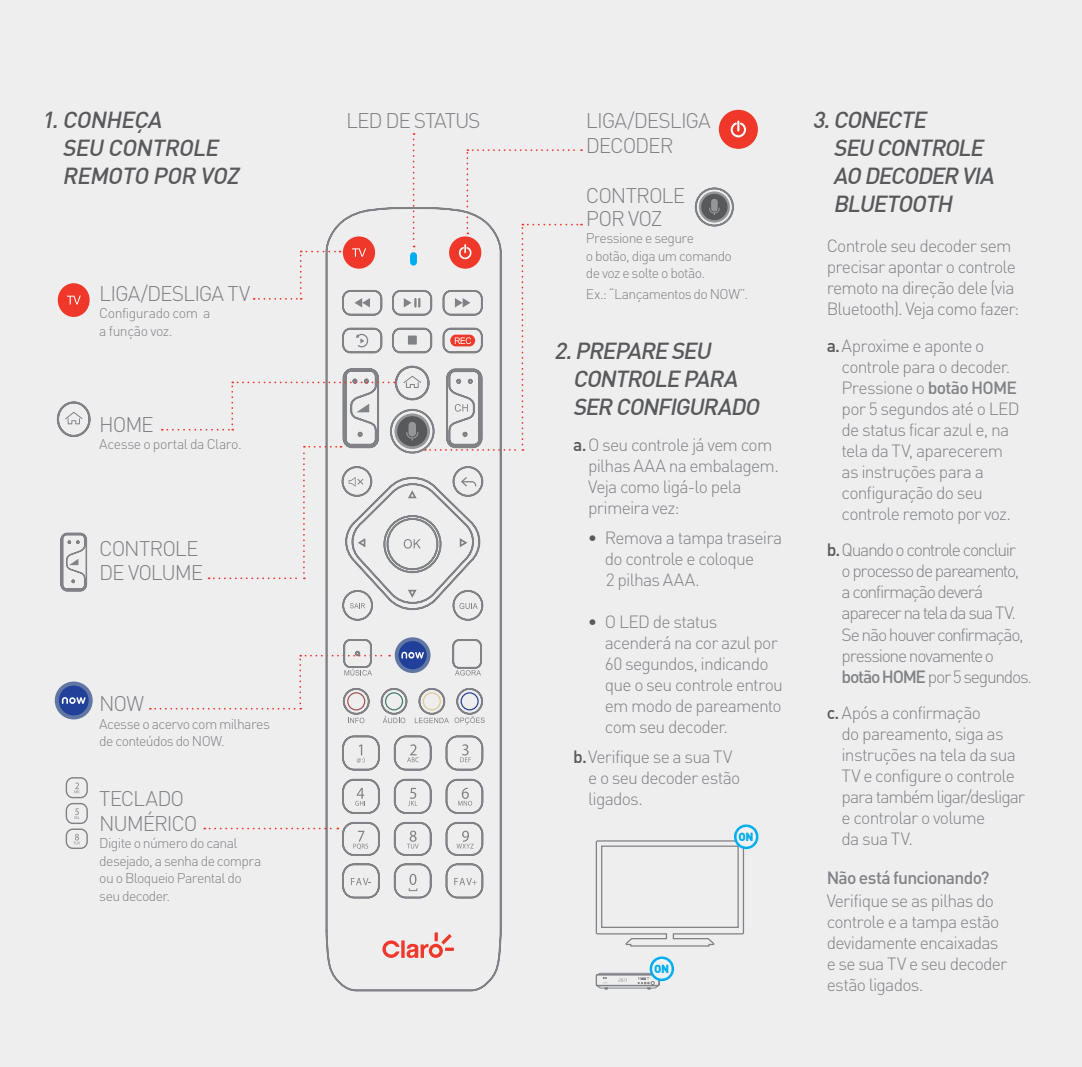
<style>
.page{position:relative;width:1082px;height:1067px;background:#fff}
.page>*{position:absolute;margin:0;border:0;box-sizing:border-box;transform-origin:0 0}
.t1{font:italic 22.75px/28px "DIN Medium";color:#58595b}
.t2{font:300 21px/24.5px "DIN Pro";letter-spacing:-.055em;color:#808285}
.t3{font:300 17.5px/21px "DIN Pro";letter-spacing:-.045em;color:#808285}
.t4{font:300 17.5px/21px "DIN Pro";letter-spacing:-.075em;color:#808285}
.t5{font:500 17.5px "DIN";letter-spacing:-.045em;color:#808285}
.t6{font:300 14px/17.5px "DIN Pro";letter-spacing:-.045em;color:#808285}
.t7{font:300 14px "DIN Pro";letter-spacing:-.025em;color:#808285}
.t8{font:11.55px "DIN Black";color:#00aeef}
.s1{font-family:"DIN Medium";font-weight:400;color:#58595b}
.s2{color:#58595b}
.s3{font-family:"DIN";font-weight:500}
.s4{color:#949698}
</style>
<div class="page">
<div style="left:0;top:0;width:1081px;height:1067px;background:#eeeeef"></div>
<div style="left:58px;top:283px;width:32px;height:34px;background:#ef3829;border-radius:50%"></div>
<svg style="left:67px;top:296px;width:14px;height:8px"></svg>
<svg style="left:56px;top:401px;width:35px;height:37px"></svg>
<svg style="left:60px;top:532px;width:28px;height:60px"></svg>
<div style="left:55px;top:681px;width:38px;height:38px;background:#6076a3;border-radius:50%"></div>
<div style="left:59px;top:685px;width:30px;height:30px;background:#21409a;border-radius:50%"></div>
<svg style="left:62px;top:697px;width:24px;height:7px"></svg>
<svg style="left:66px;top:777px;width:22px;height:72px"></svg>
<svg style="left:325px;top:621px;width:177px;height:371px"></svg>
<svg style="left:382px;top:932px;width:72px;height:25px"></svg>
<svg style="left:694px;top:187px;width:40px;height:40px"></svg>
<svg style="left:595px;top:840px;width:149px;height:107px"></svg>
<div style="left:735px;top:825px;width:22px;height:23px;background:#f2f2f3;border-radius:50%"></div>
<div style="left:734px;top:824px;width:24px;height:25px;border:3px solid #00aeef;border-radius:50%"></div>
<svg style="left:595px;top:972px;width:67px;height:18px"></svg>
<div style="left:651px;top:957px;width:21px;height:22px;background:#f2f2f3;border-radius:50%"></div>
<div style="left:649px;top:956px;width:25px;height:25px;border:3px solid #00aeef;border-radius:50%"></div>
<div style="left:718px;top:110px;width:40px;height:39px;background:#ef3829;border-radius:50%"></div>
<svg style="left:730px;top:120px;width:16px;height:17px"></svg>
<svg style="left:204px;top:734px;width:280px;height:165px"></svg>
<svg style="left:162px;top:133px;width:420px;height:488px"></svg>
<svg style="left:150px;top:638px;width:334px;height:86px"></svg>
<h1 class="t1" style="left:41px;top:105px;width:126px">1. CONHEÇA</h1>
<p class="t2" style="left:346px;top:106px;width:136px">LED DE STATUS</p>
<h1 class="t1" style="left:62px;top:133px;width:183px">SEU CONTROLE<br>REMOTO POR VOZ</h1>
<p class="t2" style="left:99px;top:279px;width:153px">LIGA/DESLIGA TV</p>
<p class="t6" style="left:99px;top:303px;width:113px">Configurado com a a função voz.</p>
<p class="t2" style="left:99px;top:410px;width:56px">HOME</p>
<p class="t7" style="left:99px;top:433px;width:144px">Acesse o portal da Claro.</p>
<p class="t2" style="left:99px;top:534px;width:105px">CONTROLE<br>DE VOLUME</p>
<p class="t2" style="left:99px;top:689px;width:46px">NOW</p>
<p class="t6" style="left:99px;top:713px;width:172px">Acesse o acervo com milhares de conteúdos do NOW.</p>
<p class="t2" style="left:99px;top:784px;width:100px">TECLADO<br>NUMÉRICO</p>
<p class="t6" style="left:99px;top:833px;width:164px">Digite o número do canal desejado, a senha de compra ou o Bloqueio Parental do seu decoder.</p>
<p class="t2" style="left:586px;top:107px;width:126px">LIGA/DESLIGA<br>DECODER</p>
<p class="t2" style="left:586px;top:182px;width:101px;line-height:22.8px">CONTROLE<br>POR VOZ</p>
<p class="t6" style="left:586px;top:228px;width:148px">Pressione e segure<br>o botão, diga um comando de voz e solte o botão.</p>
<p class="t6" style="left:586px;top:284px;width:164px">Ex.: “Lançamentos do NOW”.</p>
<h1 class="t1" style="left:572px;top:335px;width:193px;text-indent:-18px">2.PREPARE SEU<br>CONTROLE PARA<br>SER CONFIGURADO</h1>
<p class="t3" style="left:588px;top:432px;width:192px;text-indent:-15px"><span class="s1">a.</span>O seu controle já vem com pilhas AAA na embalagem.<br>Veja como ligá-lo pela primeira vez:</p>
<p class="t3" style="left:605px;top:526px;width:179px;text-indent:-17px"><span class="s2">•</span> Remova a tampa traseira do controle e coloque<br>2 pilhas AAA.</p>
<p class="t3" style="left:605px;top:610px;width:179px;text-indent:-17px"><span class="s2">•</span> O LED de status acenderá na cor azul por<br>60 segundos, indicando que o seu controle entrou em modo de pareamento com seu decoder.</p>
<p class="t3" style="left:588px;top:744px;width:154px;text-indent:-15px"><span class="s1">b.</span>Verifique se a sua TV e o seu decoder estão ligados.</p>
<p class="t8" style="left:654px;top:961px;width:16px">ON</p>
<p class="t8" style="left:738px;top:829px;width:16px">ON</p>
<h1 class="t1" style="left:833px;top:105px;width:167px;text-indent:-21px">3. CONECTE<br>SEU CONTROLE<br>AO DECODER VIA<br>BLUETOOTH</h1>
<p class="t3" style="left:826px;top:233px;width:194px">Controle seu decoder sem precisar apontar o controle remoto na direção dele (via<br>Bluetooth). Veja como fazer:</p>
<p class="t3" style="left:841px;top:333px;width:180px;text-indent:-15px"><span class="s1">a.</span>Aproxime e aponte o controle para o decoder.<br>Pressione o <span class="s3">botão HOME </span>por 5 segundos até o LED de status ficar azul e, na tela da TV, aparecerem as instruções para a configuração do seu controle remoto por voz.</p>
<p class="t4" style="left:841px;top:538px;width:192px;text-indent:-15px"><span class="s1">b.</span>Quando o controle concluir<br>o processo de pareamento, a confirmação deverá aparecer na tela da sua TV.<br>Se não houver confirmação, pressione novamente o <span class="s3">botão HOME</span> por 5 segundos<span class="s4">.</span></p>
<p class="t3" style="left:841px;top:701px;width:185px;text-indent:-15px"><span class="s1">c.</span> Após a confirmação<br>do pareamento, siga as instruções na tela da sua<br>TV e configure o controle para também ligar/desligar e controlar o volume<br>da sua TV.</p>
<p class="t5" style="left:826px;top:866px;width:164px">Não está funcionando?</p>
<p class="t3" style="left:826px;top:888px;width:182px">Verifique se as pilhas do controle e a tampa estão devidamente encaixadas e se sua TV e seu decoder estão ligados.</p>
</div>
